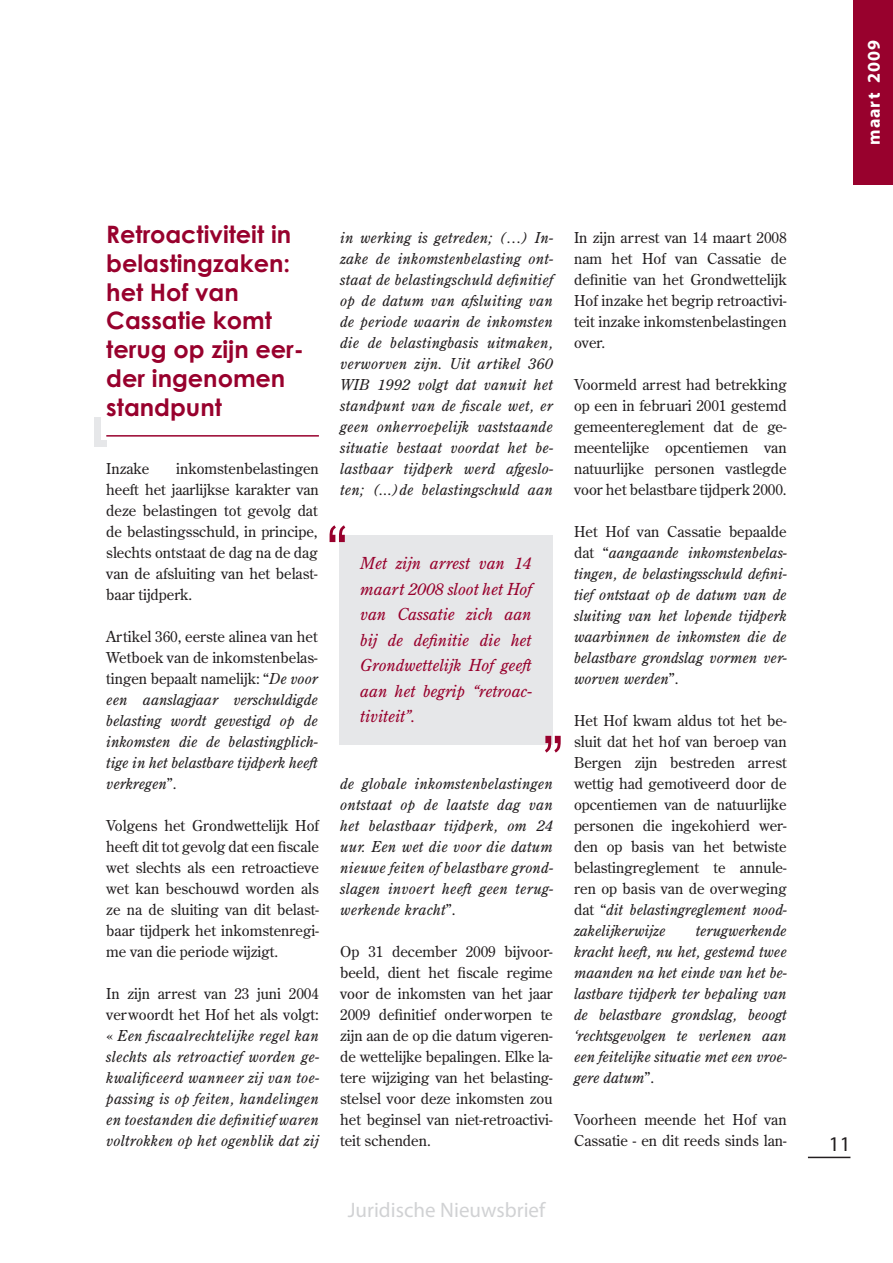
<style>
.page{position:relative;width:893px;height:1263px;background:#fff}
.page>*{position:absolute;margin:0;border:0;box-sizing:border-box;transform-origin:0 0}
.t1{font:700 24px/28.8px "Century Gothic";color:#98012d}
.t2{font:21px "Myriad Pro";color:#d1d2d4}
.t3{font:21px "Myriad Pro";color:#231f20}
.t4{font:700 18px "Myriad Pro";letter-spacing:.05em;color:#fff}
.t5{font:italic 16.5px/25.5px "Century Old Style Std";color:#98012d;text-align:justify}
.t6{font:italic 15px/21px "Century Old Style Std";letter-spacing:.015em;color:#231f20;text-align:justify}
.t7{font:15px/21px "Century Old Style Std";color:#231f20;text-align:justify}
.s1{font-style:normal}
.s2{font-style:italic}
</style>
<div class="page">
<hr style="left:808px;top:1157px;width:42px;height:1px;background:#231f20">
<div style="left:854px;top:0;width:39px;height:185px;background:#98012d"></div>
<div style="left:94px;top:417px;width:6px;height:29px;background:#e6e7e9"></div>
<div style="left:94px;top:440px;width:12px;height:6px;background:#e6e7e9"></div>
<hr style="left:106px;top:435px;width:213px;height:2px;background:#98012d">
<div style="left:339px;top:535px;width:214px;height:209px;background:#e6e7e9"></div>
<svg style="left:330px;top:525px;width:15px;height:17px"></svg>
<svg style="left:545px;top:736px;width:16px;height:16px"></svg>
<h1 class="t1" style="left:106px;top:219px;width:199px">Retroactiviteit in belastingzaken: het Hof van<br>Cassatie komt terug op zijn eer&shy;der ingenomen standpunt</h1>
<p class="t7" style="left:106px;top:458px;width:214px;text-indent:70px">inkomstenbelastingen heeft het jaarlijkse karakter van deze belastingen tot gevolg dat de belastingsschuld, in principe, slechts ontstaat de dag na de dag van de afsluiting van het belast&shy;baar tijdperk.</p>
<p class="t6" style="left:106px;top:626px;width:213px"><span class="s1">Artikel 360, eerste alinea van het Wetboek van de inkomstenbelas&shy;tingen bepaalt namelijk: “</span>De voor een aanslagjaar verschuldigde belasting wordt gevestigd op de inkomsten die de belastingplich&shy;tige in het belastbare tijdperk heeft verkregen<span class="s1">”.</span></p>
<p class="t7" style="left:106px;top:815px;width:214px">Volgens het Grondwettelijk Hof heeft dit tot gevolg dat een fiscale wet slechts als een retroactieve wet kan beschouwd worden als ze na de sluiting van dit belast&shy;baar tijdperk het inkomstenregi&shy;me van die periode wijzigt.</p>
<p class="t6" style="left:106px;top:983px;width:214px"><span class="s1">In zijn arrest van 23 juni 2004 verwoordt het Hof het als volgt: «</span> Een fiscaalrechtelijke regel kan slechts als retroactief worden ge&shy;kwalificeerd wanneer zij van toe&shy;passing is op feiten, handelingen en toestanden die definitief waren voltrokken op het ogenblik dat zij</p>
<p class="t7" style="left:106px;top:458px;width:45px">Inzake</p>
<p class="t6" style="left:340px;top:227px;width:214px">in werking is getreden; (…) In&shy;zake de inkomstenbelasting ont&shy;staat de belastingschuld definitief op de datum van afsluiting van de periode waarin de inkomsten die de belastingbasis uitmaken, verworven zijn. Uit artikel 360<br>WIB 1992 volgt dat vanuit het standpunt van de fiscale wet, er geen onherroepelijk vaststaande situatie bestaat voordat het be&shy;lastbaar tijdperk werd afgeslo&shy;ten; (...)de belastingschuld aan</p>
<p class="t5" style="left:360px;top:550px;width:173px">Met zijn arrest van 14 maart 2008 sloot het Hof van Cassatie zich aan bij de definitie die het Grondwettelijk Hof geeft aan het begrip “retroac&shy;tiviteit”.</p>
<p class="t6" style="left:340px;top:773px;width:214px">de globale inkomstenbelastingen ontstaat op de laatste dag van het belastbaar tijdperk, om 24 uur. Een wet die voor die datum nieuwe feiten of belastbare grond&shy;slagen invoert heeft geen terug&shy;werkende kracht<span class="s1">”.</span></p>
<p class="t7" style="left:340px;top:941px;width:214px">Op 31 december 2009 bijvoor&shy;beeld, dient het fiscale regime voor de inkomsten van het jaar 2009 definitief onderworpen te zijn aan de op die datum vigeren&shy;de wettelijke bepalingen. Elke la&shy;tere wijziging van het belasting&shy;stelsel voor deze inkomsten zou het beginsel van niet-retroactivi&shy;teit schenden.</p>
<p class="t7" style="left:574px;top:227px;width:214px">In zijn arrest van 14 maart 2008 nam het Hof van Cassatie de definitie van het Grondwettelijk Hof inzake het begrip retroactivi&shy;teit inzake inkomstenbelastingen over.</p>
<p class="t7" style="left:574px;top:374px;width:214px">Voormeld arrest had betrekking op een in februari 2001 gestemd gemeentereglement dat de ge&shy;meentelijke opcentiemen van natuurlijke personen vastlegde voor het belastbare tijdperk 2000.</p>
<p class="t6" style="left:574px;top:521px;width:214px"><span class="s1">Het Hof van Cassatie bepaalde dat “</span>aangaande inkomstenbelas&shy;tingen, de belastingsschuld defini&shy;tief ontstaat op de datum van de sluiting van het lopende tijdperk waarbinnen de inkomsten die de belastbare grondslag vormen ver&shy;worven werden<span class="s1">”.</span></p>
<p class="t7" style="left:574px;top:710px;width:214px">Het Hof kwam aldus tot het be&shy;sluit dat het hof van beroep van Bergen zijn bestreden arrest wettig had gemotiveerd door de opcentiemen van de natuurlijke personen die ingekohierd wer&shy;den op basis van het betwiste belastingreglement te annule&shy;ren op basis van de overweging dat “<span class="s2">dit belastingreglement nood&shy;zakelijkerwijze</span></p>
<p class="t6" style="left:574px;top:920px;width:214px;text-indent:122px">terugwerkende kracht heeft, nu het, gestemd twee maanden na het einde van het be&shy;lastbare tijdperk ter bepaling van de belastbare grondslag, beoogt ‘rechtsgevolgen te verlenen aan een feitelijke situatie met een vroe&shy;gere datum<span class="s1">”.</span></p>
<p class="t7" style="left:574px;top:1109px;width:214px">Voorheen meende het Hof van<br>Cassatie - en dit reeds sinds lan-</p>
<h2 class="t2" style="left:348px;top:1197px;width:199px">Juridische Nieuwsbrief</h2>
<p class="t4" style="left:862px;top:145px;width:106px;rotate:-90deg">maart 2009</p>
<h2 class="t3" style="left:829px;top:1131px;width:23px">11</h2>
</div>
